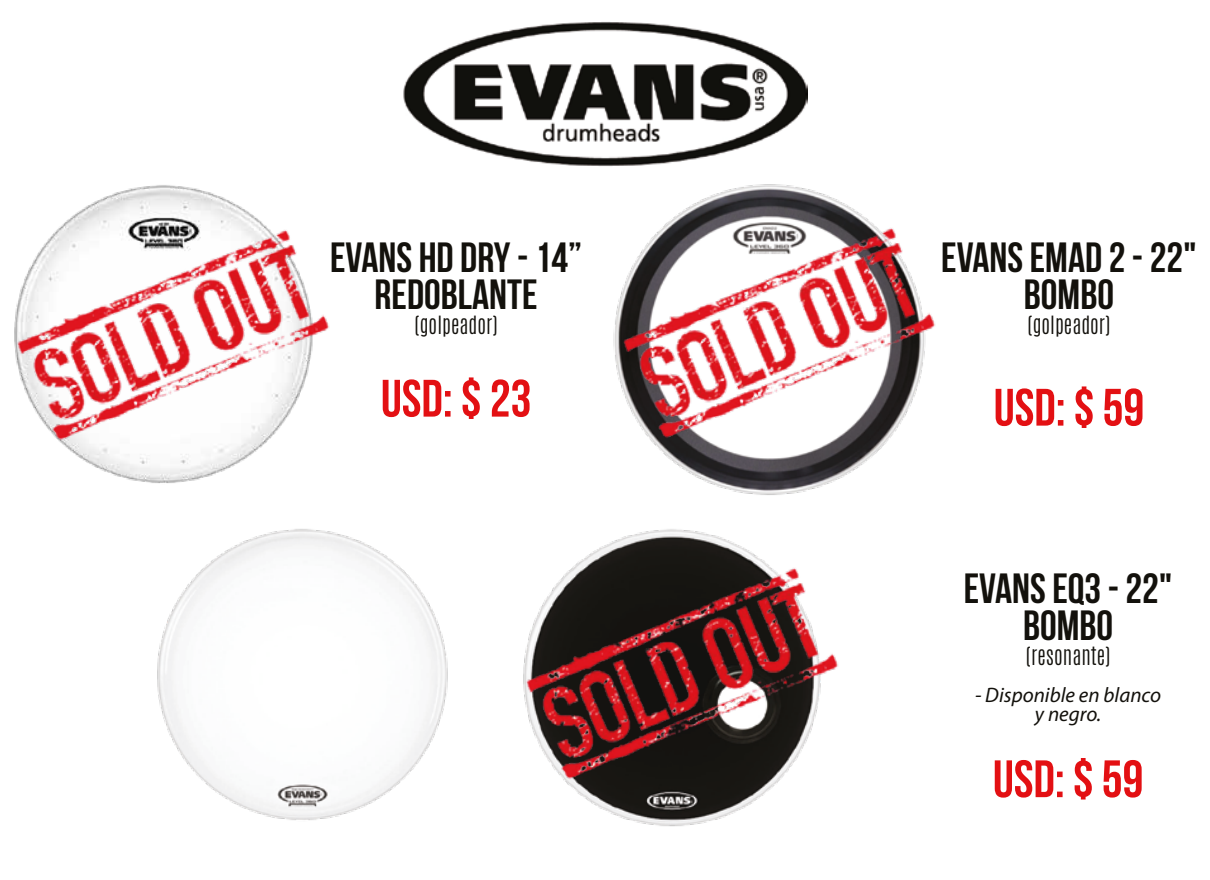
<style>
.page{position:relative;width:1210px;height:880px;background:#fff}
.page>*{position:absolute;margin:0;border:0;box-sizing:border-box;transform-origin:0 0}
.t1{font:700 52.5px "Bebas Neue";color:#e31013}
.t2{font:700 42px/36.8px "Bebas Neue";color:#13110c;text-align:center}
.t3{font:300 21px "Antonio";color:#13110c}
.t4{font:italic 21px/19.2px "Myriad Pro";color:#13110c;text-align:center}
</style>
<div class="page">
<img style="left:157px;top:529px;width:291px;height:291px">
<img style="left:61px;top:185px;width:205px;height:298px">
<img style="left:613px;top:184px;width:273px;height:311px">
<img style="left:403px;top:22px;width:404px;height:144px">
<img style="left:567px;top:529px;width:209px;height:298px">
<img style="left:614px;top:224px;width:321px;height:219px">
<img style="left:523px;top:564px;width:315px;height:219px">
<img style="left:14px;top:226px;width:315px;height:219px">
<p class="t2" style="left:330px;top:239px;width:253px">EVANS HD DRY - 14”<br>REDOBLANTE</p>
<p class="t3" style="left:414px;top:309px;width:85px">(golpeador)</p>
<p class="t1" style="left:381px;top:369px;width:152px">USD: $ 23</p>
<p class="t2" style="left:941px;top:239px;width:257px">EVANS EMAD 2 - 22"<br>BOMBO</p>
<p class="t3" style="left:1027px;top:309px;width:85px">(golpeador)</p>
<p class="t1" style="left:993px;top:378px;width:152px">USD: $ 59</p>
<p class="t2" style="left:963px;top:569px;width:210px">EVANS EQ3 - 22"<br>BOMBO</p>
<p class="t3" style="left:1025px;top:640px;width:86px">(resonante)</p>
<p class="t4" style="left:974px;top:684px;width:188px">- Disponible en blanco y negro.</p>
<p class="t1" style="left:992px;top:749px;width:152px">USD: $ 59</p>
</div>
